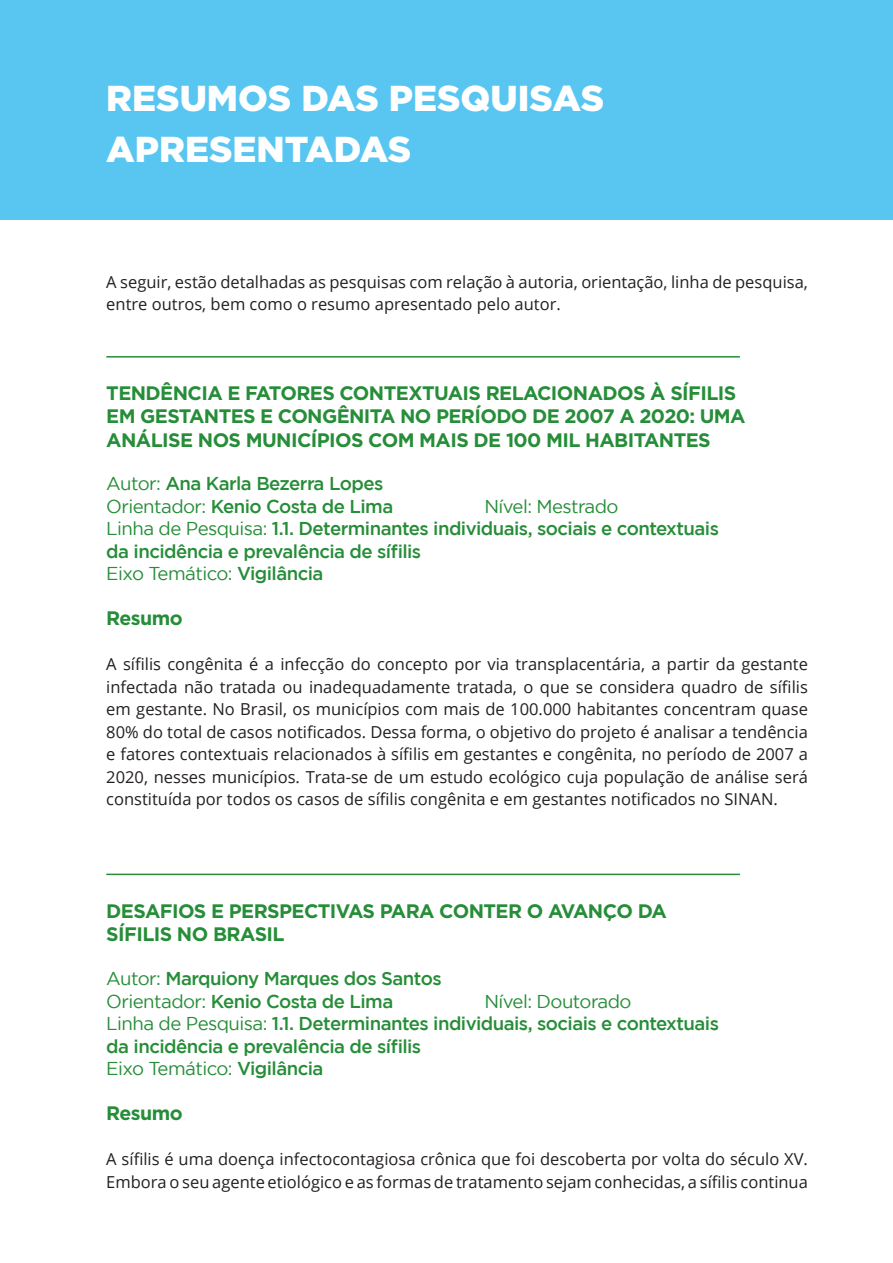
<style>
.page{position:relative;width:893px;height:1263px;background:#fff}
.page>*{position:absolute;margin:0;border:0;box-sizing:border-box;transform-origin:0 0}
._2a_-_Título_Aula{font:900 36px/51px "Gotham";color:#fff}
._2b_-_Subtítulo{font:700 19.5px/23.4px "Gotham";letter-spacing:-.03em;color:#268d38}
._2c_-_Subtítulo_2{font:500 18.6px/22.5px "Gotham";letter-spacing:-.03em;color:#268d38}
._2d_-_Corpo_do_Texto{font:16.5px/22.5px "Open Sans";color:#231f20}
.s1{font-weight:400}
</style>
<div class="page">
<div style="left:0;top:0;width:893px;height:220px;background:#59c6f2"></div>
<hr style="left:106px;top:356px;width:634px;height:2px;background:#268d38">
<hr style="left:106px;top:874px;width:634px;height:1px;background:#268d38">
<p class="_2a_-_Título_Aula" style="left:106px;top:72px;width:499px">RESUMOS DAS PESQUISAS<br>APRESENTADAS</p>
<p class="_2d_-_Corpo_do_Texto" style="left:106px;top:270px;width:703px">A seguir, estão detalhadas as pesquisas com relação à autoria, orientação, linha de pesquisa, entre outros, bem como o resumo apresentado pelo autor.</p>
<p class="_2b_-_Subtítulo" style="left:106px;top:381px;width:641px">TENDÊNCIA E FATORES CONTEXTUAIS RELACIONADOS À SÍFILIS<br>EM GESTANTES E CONGÊNITA NO PERÍODO DE 2007 A 2020: UMA<br>ANÁLISE NOS MUNICÍPIOS COM MAIS DE 100 MIL HABITANTES</p>
<p class="_2c_-_Subtítulo_2" style="left:106px;top:472px;width:288px"><span class="s1">Autor:</span> Ana Karla Bezerra Lopes<br><span class="s1">Orientador:</span> Kenio Costa de Lima</p>
<p class="_2c_-_Subtítulo_2" style="left:106px;top:494px;width:614px;text-indent:378px"><span class="s1">Nível: Mestrado<br>Linha de Pesquisa:</span> 1.1. Determinantes individuais, sociais e contextuais da incidência e prevalência de sífilis<br><span class="s1">Eixo Temático:</span> Vigilância</p>
<p class="_2b_-_Subtítulo" style="left:106px;top:606px;width:78px">Resumo</p>
<p class="_2d_-_Corpo_do_Texto" style="left:106px;top:652px;width:703px;text-align:justify">A sífilis congênita é a infecção do concepto por via transplacentária, a partir da gestante infectada não tratada ou inadequadamente tratada, o que se considera quadro de sífilis em gestante. No Brasil, os municípios com mais de 100.000 habitantes concentram quase 80% do total de casos notificados. Dessa forma, o objetivo do projeto é analisar a tendência e fatores contextuais relacionados à sífilis em gestantes e congênita, no período de 2007 a 2020, nesses municípios. Trata-se de um estudo ecológico cuja população de análise será constituída por todos os casos de sífilis congênita e em gestantes notificados no SINAN.</p>
<p class="_2b_-_Subtítulo" style="left:106px;top:898px;width:562px">DESAFIOS E PERSPECTIVAS PARA CONTER O AVANÇO DA<br>SÍFILIS NO BRASIL</p>
<p class="_2c_-_Subtítulo_2" style="left:106px;top:967px;width:337px"><span class="s1">Autor:</span> Marquiony Marques dos Santos<br><span class="s1">Orientador:</span> Kenio Costa de Lima</p>
<p class="_2c_-_Subtítulo_2" style="left:106px;top:989px;width:614px;text-indent:378px"><span class="s1">Nível: Doutorado<br>Linha de Pesquisa:</span> 1.1. Determinantes individuais, sociais e contextuais da incidência e prevalência de sífilis<br><span class="s1">Eixo Temático:</span> Vigilância</p>
<p class="_2b_-_Subtítulo" style="left:106px;top:1101px;width:78px">Resumo</p>
<p class="_2d_-_Corpo_do_Texto" style="left:106px;top:1147px;width:703px">A sífilis é uma doença infectocontagiosa crônica que foi descoberta por volta do século XV.<br>Embora o seu agente etiológico e as formas de tratamento sejam conhecidas, a sífilis continua</p>
</div>
